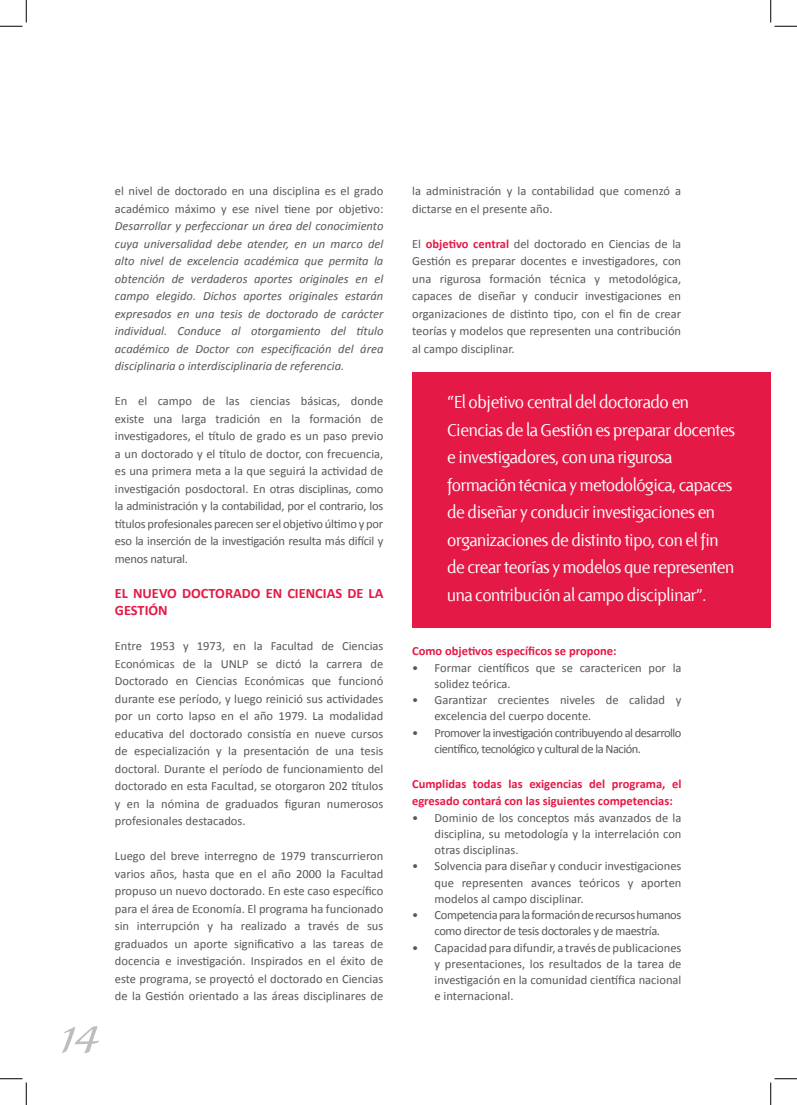
<style>
.page{position:relative;width:797px;height:1105px;background:#fff}
.page>*{position:absolute;margin:0;border:0;box-sizing:border-box;transform-origin:0 0}
.t1{font:50px "Alexa";color:#bcbdc0}
.t2{font:18.75px/27.5px "Fontana Texto Kern";letter-spacing:-.02em;color:#fff}
.t3{font:700 14.38px/17.5px "Calibri";color:#e51946}
.t4{font:12.5px/17.5px "Calibri";color:#57585a;text-align:justify}
.t5{font:italic 12.5px/17.5px "Calibri";color:#57585a;text-align:justify}
.t6{font:700 12.5px/17.5px "Calibri";color:#e51946}
.t7{font:12.5px/16.2px "Calibri";letter-spacing:-.04em;color:#57585a}
.t8{font:12.5px/16.2px "Calibri";letter-spacing:-.03em;color:#57585a;text-align:center}
.s1{font-style:normal}
.s2{font-weight:700;color:#e51946}
</style>
<div class="page">
<div style="left:412px;top:372px;width:358px;height:256px;background:#e51946"></div>
<svg style="left:0;top:0;width:27px;height:27px"></svg>
<svg style="left:0;top:1078px;width:27px;height:27px"></svg>
<svg style="left:770px;top:0;width:27px;height:27px"></svg>
<svg style="left:770px;top:1078px;width:27px;height:27px"></svg>
<h1 class="t1" style="left:60px;top:1015px;width:40px">14</h1>
<p class="t5" style="left:115px;top:182px;width:270px"><span class="s1">el nivel de doctorado en una disciplina es el grado académico máximo y ese nivel tiene por objetivo:<br></span>Desarrollar y perfeccionar un área del conocimiento cuya universalidad debe atender, en un marco del alto nivel de excelencia académica que permita la obtención de verdaderos aportes originales en el campo elegido. Dichos aportes originales estarán expresados en una tesis de doctorado de carácter individual. Conduce al otorgamiento del título académico de Doctor con especificación del área disciplinaria o interdisciplinaria de referencia.</p>
<p class="t4" style="left:115px;top:392px;width:270px">En el campo de las ciencias básicas, donde existe una larga tradición en la formación de investigadores, el título de grado es un paso previo a un doctorado y el título de doctor, con frecuencia, es una primera meta a la que seguirá la actividad de investigación posdoctoral. En otras disciplinas, como la administración y la contabilidad, por el contrario, los títulos profesionales parecen ser el objetivo último y por eso la inserción de la investigación resulta más difícil y menos natural.</p>
<p class="t3" style="left:115px;top:583px;width:270px">EL NUEVO DOCTORADO EN CIENCIAS DE LA<br>GESTIÓN</p>
<p class="t4" style="left:115px;top:637px;width:270px">Entre 1953 y 1973, en la Facultad de Ciencias Económicas de la UNLP se dictó la carrera de Doctorado en Ciencias Económicas que funcionó durante ese período, y luego reinició sus actividades por un corto lapso en el año 1979. La modalidad educativa del doctorado consistía en nueve cursos de especialización y la presentación de una tesis doctoral. Durante el período de funcionamiento del doctorado en esta Facultad, se otorgaron 202 títulos y en la nómina de graduados figuran numerosos profesionales destacados.</p>
<p class="t4" style="left:115px;top:847px;width:270px">Luego del breve interregno de 1979 transcurrieron varios años, hasta que en el año 2000 la Facultad propuso un nuevo doctorado. En este caso específico para el área de Economía. El programa ha funcionado sin interrupción y ha realizado a través de sus graduados un aporte significativo a las tareas de docencia e investigación. Inspirados en el éxito de este programa, se proyectó el doctorado en Ciencias de la Gestión orientado a las áreas disciplinares de</p>
<p class="t4" style="left:412px;top:182px;width:270px">la administración y la contabilidad que comenzó a dictarse en el presente año.</p>
<p class="t4" style="left:412px;top:234px;width:270px">El <span class="s2">objetivo central</span> del doctorado en Ciencias de la Gestión es preparar docentes e investigadores, con una rigurosa formación técnica y metodológica, capaces de diseñar y conducir investigaciones en organizaciones de distinto tipo, con el fin de crear teorías y modelos que representen una contribución al campo disciplinar.</p>
<p class="t2" style="left:447px;top:389px;width:289px">“El objetivo central del doctorado en Ciencias de la Gestión es preparar docentes e investigadores, con una rigurosa formación técnica y metodológica, capaces de diseñar y conducir investigaciones en organizaciones de distinto tipo, con el fin de crear teorías y modelos que representen una contribución al campo disciplinar”.</p>
<p class="t6" style="left:412px;top:642px;width:206px">Como objetivos específicos se propone:</p>
<p class="t4" style="left:434px;top:659px;width:248px;line-height:16.2px;text-indent:-22px">• Formar científicos que se caractericen por la solidez teórica.</p>
<p class="t4" style="left:434px;top:691px;width:248px;line-height:16.2px;text-indent:-22px">• Garantizar crecientes niveles de calidad y excelencia del cuerpo docente.</p>
<p class="t7" style="left:434px;top:724px;width:248px;text-indent:-22px">• Promover la investigación contribuyendo al desarrollo científico, tecnológico y cultural de la Nación.</p>
<p class="t6" style="left:412px;top:774px;width:271px">Cumplidas todas las exigencias del programa, el egresado contará con las siguientes competencias:</p>
<p class="t4" style="left:434px;top:809px;width:248px;line-height:16.2px;text-indent:-22px">• Dominio de los conceptos más avanzados de la disciplina, su metodología y la interrelación con otras disciplinas.</p>
<p class="t4" style="left:434px;top:857px;width:248px;line-height:16.2px;text-indent:-22px">• Solvencia para diseñar y conducir investigaciones que representen avances teóricos y aporten modelos al campo disciplinar.</p>
<p class="t8" style="left:412px;top:906px;width:271px">• Competencia para la formación de recursos humanos como director de tesis doctorales y de maestría.</p>
<p class="t4" style="left:434px;top:939px;width:248px;line-height:16.2px;text-indent:-22px">• Capacidad para difundir, a través de publicaciones y presentaciones, los resultados de la tarea de investigación en la comunidad científica nacional e internacional.</p>
</div>
